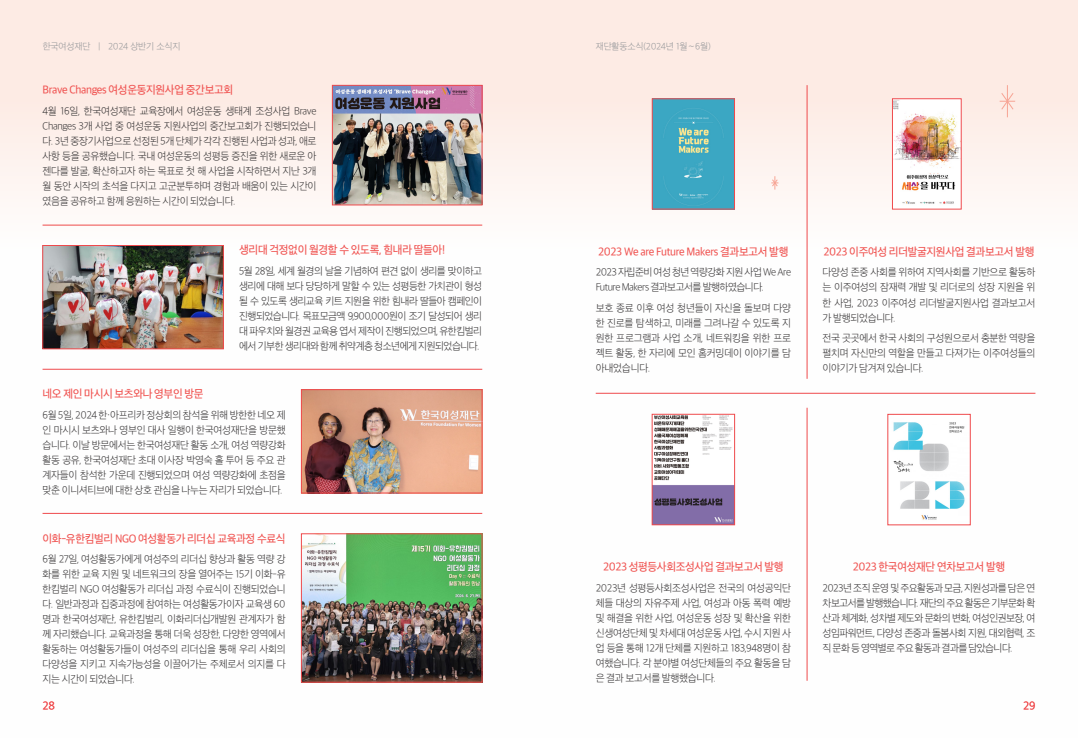
<style>
.page{position:relative;width:1078px;height:738px;background:#fff}
.page>*{position:absolute;margin:0;border:0;box-sizing:border-box;transform-origin:0 0}
.t1{font:11px "SD Gothic Neoa e Md";letter-spacing:-.03em;color:#f05452;scale:.96 1}
.t2{font:11px "SD Gothic Neoa c Lt";color:#ef4a4c}
.t3{font:10px/15px "SD Gothic Neoa b Ult Lt";letter-spacing:-.03em;color:#312f30;text-align:justify}
.t4{font:10px/15px "SD Gothic Neoa b Ult Lt";letter-spacing:-.05em;color:#312f30}
.t5{font:9px "SD Gothic Neoa b Ult Lt";letter-spacing:-.02em;color:#939598}
</style>
<div class="page">
<div style="left:0;top:0;width:1077px;height:737px;background:linear-gradient(to bottom,#fdefea,#feffff)"></div>
<img style="left:44px;top:247px;width:177px;height:100px">
<div style="left:42px;top:245px;width:181px;height:104px;border:1px solid #ef4a4c"></div>
<img style="left:653px;top:100px;width:79px;height:107px">
<div style="left:651px;top:98px;width:83px;height:111px;border:1px solid #ef4a4c"></div>
<img style="left:334px;top:87px;width:146px;height:116px">
<div style="left:332px;top:85px;width:150px;height:120px;border:1px solid #ef4a4c"></div>
<img style="left:303px;top:391px;width:177px;height:100px">
<div style="left:301px;top:389px;width:181px;height:104px;border:1px solid #ef4a4c"></div>
<img style="left:893px;top:100px;width:66px;height:107px">
<div style="left:891px;top:98px;width:70px;height:111px;border:1px solid #ef4a4c"></div>
<img style="left:303px;top:535px;width:177px;height:145px">
<div style="left:301px;top:533px;width:181px;height:149px;border:1px solid #ef4a4c"></div>
<hr style="left:43px;top:225px;width:439px;height:1px;background:#ef4a4c">
<hr style="left:806px;top:85px;width:1px;height:293px;background:#ef4a4c">
<hr style="left:595px;top:393px;width:440px;height:1px;background:#ef4a4c">
<hr style="left:43px;top:369px;width:439px;height:1px;background:#ef4a4c">
<hr style="left:43px;top:512px;width:439px;height:1px;background:#ef4a4c">
<img style="left:653px;top:415px;width:79px;height:107px">
<div style="left:651px;top:413px;width:83px;height:111px;border:1px solid #ef4a4c"></div>
<img style="left:889px;top:416px;width:79px;height:106px">
<div style="left:887px;top:414px;width:83px;height:110px;border:1px solid #ef4a4c"></div>
<svg style="left:999px;top:92px;width:15px;height:18px"></svg>
<hr style="left:1006px;top:85px;width:1px;height:32px;background:#f7a494">
<svg style="left:771px;top:176px;width:7px;height:13px"></svg>
<hr style="left:806px;top:407px;width:1px;height:273px;background:#ef4a4c">
<p class="t5" style="left:43px;top:42px;width:139px">한국여성재단　|　2024 상반기 소식지</p>
<p class="t5" style="left:595px;top:42px;width:116px">재단활동소식(2024년 1월∼6월)</p>
<p class="t1" style="left:43px;top:84px;width:200px">Brave Changes 여성운동지원사업 중간보고회</p>
<p class="t3" style="left:43px;top:103px;width:275px">4월 16일, 한국여성재단 교육장에서 여성운동 생태계 조성사업 Brave Changes 3개 사업 중 여성운동 지원사업의 중간보고회가 진행되었습니 다. 3년 중장기사업으로 선정된 5개 단체가 각각 진행된 사업과 성과, 애로 사항 등을 공유했습니다. 국내 여성운동의 성평등 증진을 위한 새로운 아 젠다를 발굴, 확산하고자 하는 목표로 첫 해 사업을 시작하면서 지난 3개 월 동안 시작의 초석을 다지고 고군분투하며 경험과 배움이 있는 시간이 였음을 공유하고 함께 응원하는 시간이 되었습니다.</p>
<p class="t1" style="left:239px;top:244px;width:216px">생리대 걱정없이 월경할 수 있도록, 힘내라 딸들아!</p>
<p class="t3" style="left:239px;top:263px;width:244px">5월 28일, 세계 월경의 날을 기념하여 편견 없이 생리를 맞이하고 생리에 대해 보다 당당하게 말할 수 있는 성평등한 가치관이 형성 될 수 있도록 생리교육 키트 지원을 위한 힘내라 딸들아 캠페인이 진행되었습니다. 목표모금액 9,900,000원이 조기 달성되어 생리 대 파우치와 월경권 교육용 엽서 제작이 진행되었으며, 유한킴벌리 에서 기부한 생리대와 함께 취약계층 청소년에게 지원되었습니다.</p>
<p class="t1" style="left:43px;top:388px;width:169px">네오 제인 마시시 보츠와나 영부인 방문</p>
<p class="t3" style="left:43px;top:407px;width:244px">6월 5일, 2024 한·아프리카 정상회의 참석을 위해 방한한 네오 제 인 마시시 보츠와나 영부인 대사 일행이 한국여성재단을 방문했 습니다. 이날 방문에서는 한국여성재단 활동 소개, 여성 역량강화 활동 공유, 한국여성재단 초대 이사장 박영숙 홀 투어 등 주요 관 계자들이 참석한 가운데 진행되었으며 여성 역량강화에 초점을 맞춘 이니셔티브에 대한 상호 관심을 나누는 자리가 되었습니다.</p>
<p class="t1" style="left:598px;top:246px;width:199px">2023 We are Future Makers 결과보고서 발행</p>
<p class="t4" style="left:595px;top:265px;width:197px">2023 자립준비 여성 청년 역량강화 지원 사업 We Are<br>Future Makers 결과보고서를 발행하였습니다.</p>
<p class="t3" style="left:595px;top:300px;width:197px">보호 종료 이후 여성 청년들이 자신을 돌보며 다양 한 진로를 탐색하고, 미래를 그려나갈 수 있도록 지 원한 프로그램과 사업 소개, 네트워킹을 위한 프로 젝트 활동, 한 자리에 모인 홈커밍데이 이야기를 담 아내었습니다.</p>
<p class="t1" style="left:43px;top:532px;width:254px">이화-유한킴벌리 NGO 여성활동가 리더십 교육과정 수료식</p>
<p class="t3" style="left:43px;top:551px;width:244px">6월 27일, 여성활동가에게 여성주의 리더십 향상과 활동 역량 강 화를 위한 교육 지원 및 네트워크의 장을 열어주는 15기 이화-유 한킴벌리 NGO 여성활동가 리더십 과정 수료식이 진행되었습니 다. 일반과정과 집중과정에 참여하는 여성활동가이자 교육생 60 명과 한국여성재단, 유한킴벌리, 이화리더십개발원 관계자가 함 께 자리했습니다. 교육과정을 통해 더욱 성장한, 다양한 영역에서 활동하는 여성활동가들이 여성주의 리더십을 통해 우리 사회의 다양성을 지키고 지속가능성을 이끌어가는 주체로서 의지를 다 지는 시간이 되었습니다.</p>
<p class="t1" style="left:603px;top:561px;width:189px">2023 성평등사회조성사업 결과보고서 발행</p>
<p class="t3" style="left:595px;top:580px;width:197px">2023년 성평등사회조성사업은 전국의 여성공익단 체들 대상의 자유주제 사업, 여성과 아동 폭력 예방 및 해결을 위한 사업, 여성운동 성장 및 확산을 위한 신생여성단체 및 차세대 여성운동 사업, 수시 지원 사 업 등을 통해 12개 단체를 지원하고 183,948명이 참 여했습니다. 각 분야별 여성단체들의 주요 활동을 담 은 결과 보고서를 발행했습니다.</p>
<p class="t1" style="left:823px;top:246px;width:221px">2023 이주여성 리더발굴지원사업 결과보고서 발행</p>
<p class="t3" style="left:822px;top:265px;width:214px">다양성 존중 사회를 위하여 지역사회를 기반으로 활동하 는 이주여성의 잠재력 개발 및 리더로의 성장 지원을 위 한 사업, 2023 이주여성 리더발굴지원사업 결과보고서 가 발행되었습니다.</p>
<p class="t3" style="left:822px;top:330px;width:214px">전국 곳곳에서 한국 사회의 구성원으로서 충분한 역량을 펼치며 자신만의 역할을 만들고 다져가는 이주여성들의 이야기가 담겨져 있습니다.</p>
<p class="t1" style="left:852px;top:561px;width:160px">2023 한국여성재단 연차보고서 발행</p>
<p class="t3" style="left:822px;top:580px;width:214px">2023년 조직 운영 및 주요활동과 모금, 지원성과를 담은 연 차보고서를 발행했습니다. 재단의 주요 활동은 기부문화 확 산과 체계화, 성차별 제도와 문화의 변화, 여성인권보장, 여 성임파워먼트, 다양성 존중과 돌봄사회 지원, 대외협력, 조 직 문화 등 영역별로 주요 활동과 결과를 담았습니다.</p>
<p class="t2" style="left:43px;top:699px;width:14px">28</p>
<p class="t2" style="left:1022px;top:699px;width:14px">29</p>
</div>
